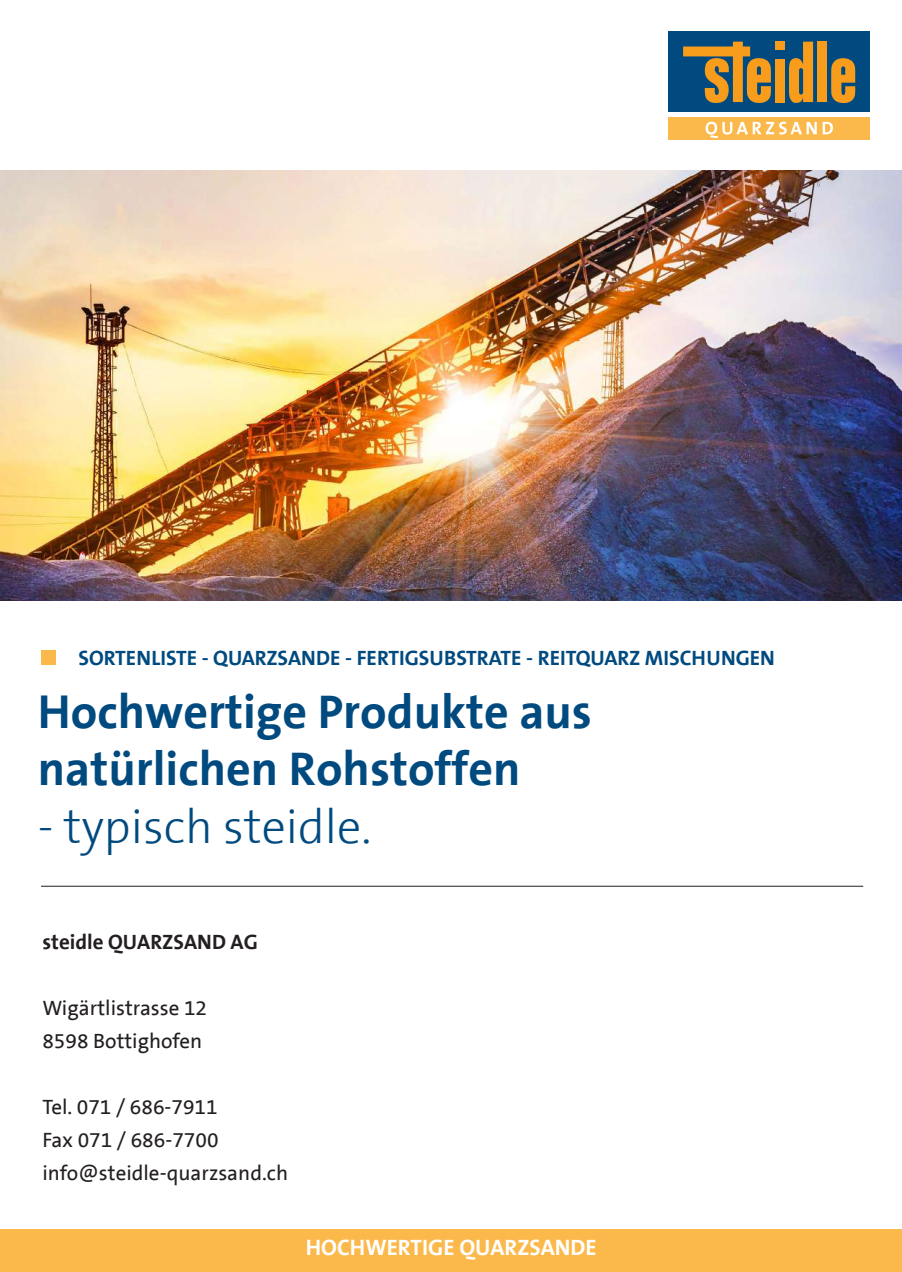
<style>
.page{position:relative;width:902px;height:1272px;background:#fff}
.page>*{position:absolute;margin:0;border:0;box-sizing:border-box;transform-origin:0 0}
.t1{font:700 48px/57.6px "The Sans";color:#004a7f}
.t2{font:300 48px "The Sans B3";color:#004a7f}
.t3{font:700 22.5px "The Sans";color:#fff}
.t4{font:21px/33px "The Sans B5";color:#231f20}
.t5{font:700 21px "The Sans B7";color:#004a7f}
.t6{font:700 21px "The Sans";color:#231f20}
</style>
<div class="page">
<div style="left:1px;top:1229px;width:900px;height:42px;background:#fcb94b"></div>
<hr style="left:41px;top:885px;width:822px;height:1px;background:#231f20">
<div style="left:41px;top:649px;width:15px;height:15px;background:#fcb94b"></div>
<div style="left:668px;top:32px;width:202px;height:80px;background:#004a7f"></div>
<div style="left:774px;top:59px;width:10px;height:43px;background:#f89c1c"></div>
<div style="left:817px;top:42px;width:10px;height:60px;background:#f89c1c"></div>
<div style="left:774px;top:42px;width:10px;height:8px;background:#f89c1c"></div>
<svg style="left:831px;top:58px;width:24px;height:45px"></svg>
<svg style="left:683px;top:42px;width:88px;height:61px"></svg>
<svg style="left:789px;top:42px;width:24px;height:61px"></svg>
<div style="left:668px;top:117px;width:202px;height:22px;background:#fcb94b"></div>
<svg style="left:705px;top:122px;width:111px;height:16px"></svg>
<svg style="left:822px;top:122px;width:10px;height:12px"></svg>
<img style="left:0;top:170px;width:901px;height:431px">
<p class="t5" style="left:78px;top:644px;width:698px">SORTENLISTE - QUARZSANDE - FERTIGSUBSTRATE - REITQUARZ MISCHUNGEN</p>
<h1 class="t1" style="left:38px;top:687px;width:555px">Hochwertige Produkte aus natürlichen Rohstoffen</h1>
<h1 class="t2" style="left:38px;top:795px;width:335px">- typisch steidle.</h1>
<p class="t6" style="left:42px;top:933px;width:217px">steidle QUARZSAND AG</p>
<p class="t4" style="left:42px;top:991px;width:166px">Wigärtlistrasse 12<br>8598 Bottighofen</p>
<p class="t4" style="left:42px;top:1090px;width:247px">Tel. 071 / 686-7911<br>Fax 071 / 686-7700 info@steidle-quarzsand.ch</p>
<p class="t3" style="left:306px;top:1238px;width:292px">HOCHWERTIGE QUARZSANDE</p>
</div>
